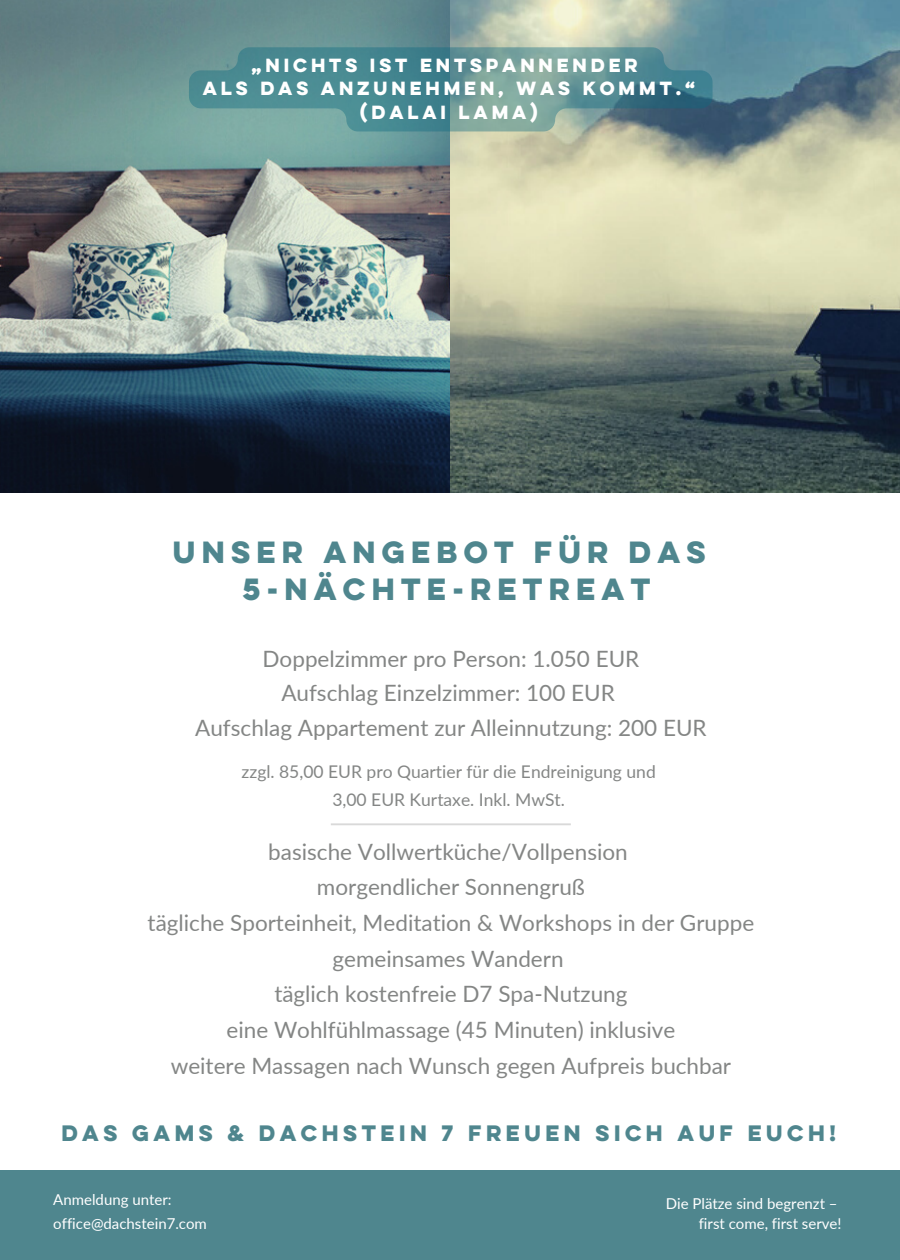
<style>
.page{position:relative;width:900px;height:1260px;background:#fff}
.page>*{position:absolute;margin:0;border:0;box-sizing:border-box;transform-origin:0 0}
.t1{font:700 27.5px "Lulo Clean W01 One";color:#4f868e}
.t2{font:22.5px "Lato";color:#848685}
.t3{font:700 20px "Lulo Clean W01 One";color:#4f868e}
.t4{font:17.5px "Lato";color:#848685}
.t5{font:700 17px "Lulo Clean W01 One";color:#fff}
.t6{font:15px "Lato";color:#fff}
</style>
<div class="page">
<div style="left:0;top:1170px;width:900px;height:90px;background:#4f868e"></div>
<img style="left:0;top:0;width:521px;height:493px">
<img style="left:451px;top:0;width:449px;height:492px">
<svg style="left:189px;top:47px;width:524px;height:84px;background:#5d9094"></svg>
<hr style="left:331px;top:823px;width:240px;height:2px;background:#d9d9d9">
<p class="t5" style="left:252px;top:52px;width:392px">„NICHTS IST ENTSPANNENDER</p>
<p class="t5" style="left:203px;top:76px;width:498px">ALS DAS ANZUNEHMEN, WAS KOMMT.“</p>
<p class="t5" style="left:360px;top:99px;width:183px">(DALAI LAMA)</p>
<p class="t1" style="left:173px;top:530px;width:541px">UNSER ANGEBOT FÜR DAS</p>
<p class="t1" style="left:243px;top:568px;width:416px">5-NÄCHTE-RETREAT</p>
<p class="t2" style="left:263px;top:645px;width:378px">Doppelzimmer pro Person: 1.050 EUR</p>
<p class="t2" style="left:281px;top:678px;width:335px">Aufschlag Einzelzimmer: 100 EUR</p>
<p class="t2" style="left:195px;top:714px;width:513px">Aufschlag Appartement zur Alleinnutzung: 200 EUR</p>
<p class="t4" style="left:242px;top:761px;width:416px">zzgl. 85,00 EUR pro Quartier für die Endreinigung und</p>
<p class="t4" style="left:332px;top:788px;width:234px">3,00 EUR Kurtaxe. Inkl. MwSt.</p>
<p class="t2" style="left:268px;top:838px;width:361px">basische Vollwertküche/Vollpension</p>
<p class="t2" style="left:317px;top:873px;width:270px">morgendlicher Sonnengruß</p>
<p class="t2" style="left:148px;top:909px;width:608px">tägliche Sporteinheit, Meditation &amp; Workshops in der Gruppe</p>
<p class="t2" style="left:333px;top:944px;width:232px">gemeinsames Wandern</p>
<p class="t2" style="left:274px;top:980px;width:355px">täglich kostenfreie D7 Spa-Nutzung</p>
<p class="t2" style="left:227px;top:1016px;width:450px">eine Wohlfühlmassage (45 Minuten) inklusive</p>
<p class="t2" style="left:171px;top:1051px;width:562px">weitere Massagen nach Wunsch gegen Aufpreis buchbar</p>
<p class="t3" style="left:61px;top:1118px;width:781px">DAS GAMS &amp; DACHSTEIN 7 FREUEN SICH AUF EUCH!</p>
<p class="t6" style="left:53px;top:1191px;width:120px">Anmeldung unter:</p>
<p class="t6" style="left:53px;top:1214px;width:155px">office@dachstein7.com</p>
<p class="t6" style="left:666px;top:1194px;width:173px">Die Plätze sind begrenzt –</p>
<p class="t6" style="left:699px;top:1214px;width:144px">first come, first serve!</p>
</div>
